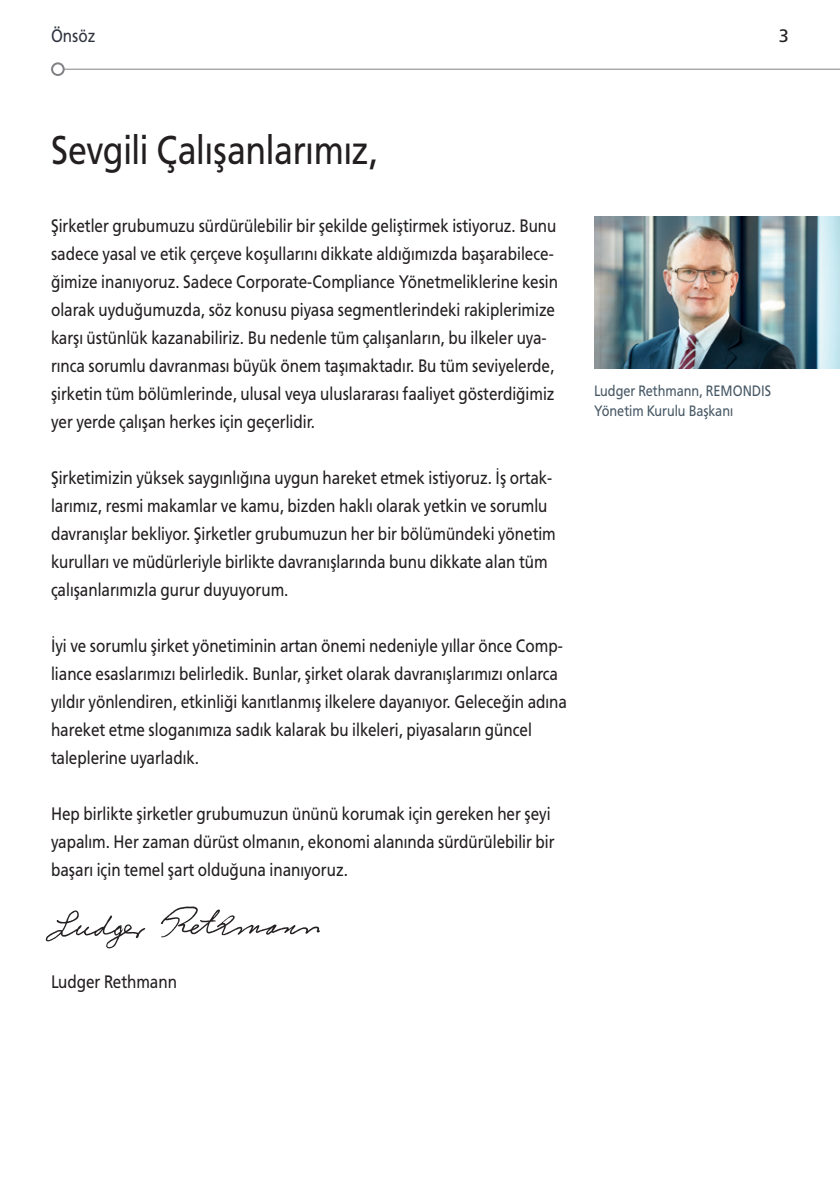
<style>
.page{position:relative;width:840px;height:1191px;background:#fff}
.page>*{position:absolute;margin:0;border:0;box-sizing:border-box;transform-origin:0 0}
.t1{font:40px "Free Set T";letter-spacing:-.01em;color:#231f20;scale:.85 1}
.t2{font:18px/28px "Free Set T";color:#231f20;scale:.85 1}
.t3{font:18px "Free Set T";color:#30343e;scale:.85 1}
.t4{font:18px "Free Set T";color:#231f20}
.t5{font:15px/20px "Free Set T";color:#475865;scale:.85 1}
</style>
<div class="page">
<img style="left:160px;top:906px;width:160px;height:32px">
<svg style="left:45px;top:63px;width:103px;height:886px"></svg>
<hr style="left:51px;top:69px;width:788px;height:1px;background:#808285">
<div style="left:52px;top:63px;width:12px;height:12px;background:#fff;border-radius:50%"></div>
<div style="left:51px;top:62px;width:14px;height:14px;border:2px solid #808285;border-radius:50%"></div>
<img style="left:594px;top:216px;width:245px;height:153px">
<p class="t3" style="left:51px;top:25px;width:54px">Önsöz</p>
<p class="t4" style="left:778px;top:25px;width:12px">3</p>
<h1 class="t1" style="left:51px;top:127px;width:385px">Sevgili Çalışanlarımız,</h1>
<p class="t2" style="left:51px;top:211px;width:597px">Şirketler grubumuzu sürdürülebilir bir şekilde geliştirmek istiyoruz. Bunu sadece yasal ve etik çerçeve koşullarını dikkate aldığımızda başarabilece&shy;ğimize inanıyoruz. Sadece Corporate-Compliance Yönetmeliklerine kesin olarak uyduğumuzda, söz konusu piyasa segmentlerindeki rakiplerimize karşı üstünlük kazanabiliriz. Bu nedenle tüm çalışanların, bu ilkeler uya&shy;rınca sorumlu davranması büyük önem taşımaktadır. Bu tüm seviyelerde, şirketin tüm bölümlerinde, ulusal veya uluslararası faaliyet gösterdiğimiz yer yerde çalışan herkes için geçerlidir.</p>
<p class="t2" style="left:51px;top:463px;width:595px">Şirketimizin yüksek saygınlığına uygun hareket etmek istiyoruz. İş ortak&shy;larımız, resmi makamlar ve kamu, bizden haklı olarak yetkin ve sorumlu davranışlar bekliyor. Şirketler grubumuzun her bir bölümündeki yönetim kurulları ve müdürleriyle birlikte davranışlarında bunu dikkate alan tüm çalışanlarımızla gurur duyuyorum.</p>
<p class="t2" style="left:51px;top:631px;width:608px">İyi ve sorumlu şirket yönetiminin artan önemi nedeniyle yıllar önce Comp&shy;liance esaslarımızı belirledik. Bunlar, şirket olarak davranışlarımızı onlarca yıldır yönlendiren, etkinliği kanıtlanmış ilkelere dayanıyor. Geleceğin adına hareket etme sloganımıza sadık kalarak bu ilkeleri, piyasaların güncel taleplerine uyarladık.</p>
<p class="t2" style="left:51px;top:799px;width:593px">Hep birlikte şirketler grubumuzun ününü korumak için gereken her şeyi yapalım. Her zaman dürüst olmanın, ekonomi alanında sürdürülebilir bir başarı için temel şart olduğuna inanıyoruz.</p>
<p class="t5" style="left:594px;top:380px;width:209px">Ludger Rethmann, REMONDIS<br>Yönetim Kurulu Başkanı</p>
<p class="t2" style="left:51px;top:967px;width:149px">Ludger Rethmann</p>
</div>
